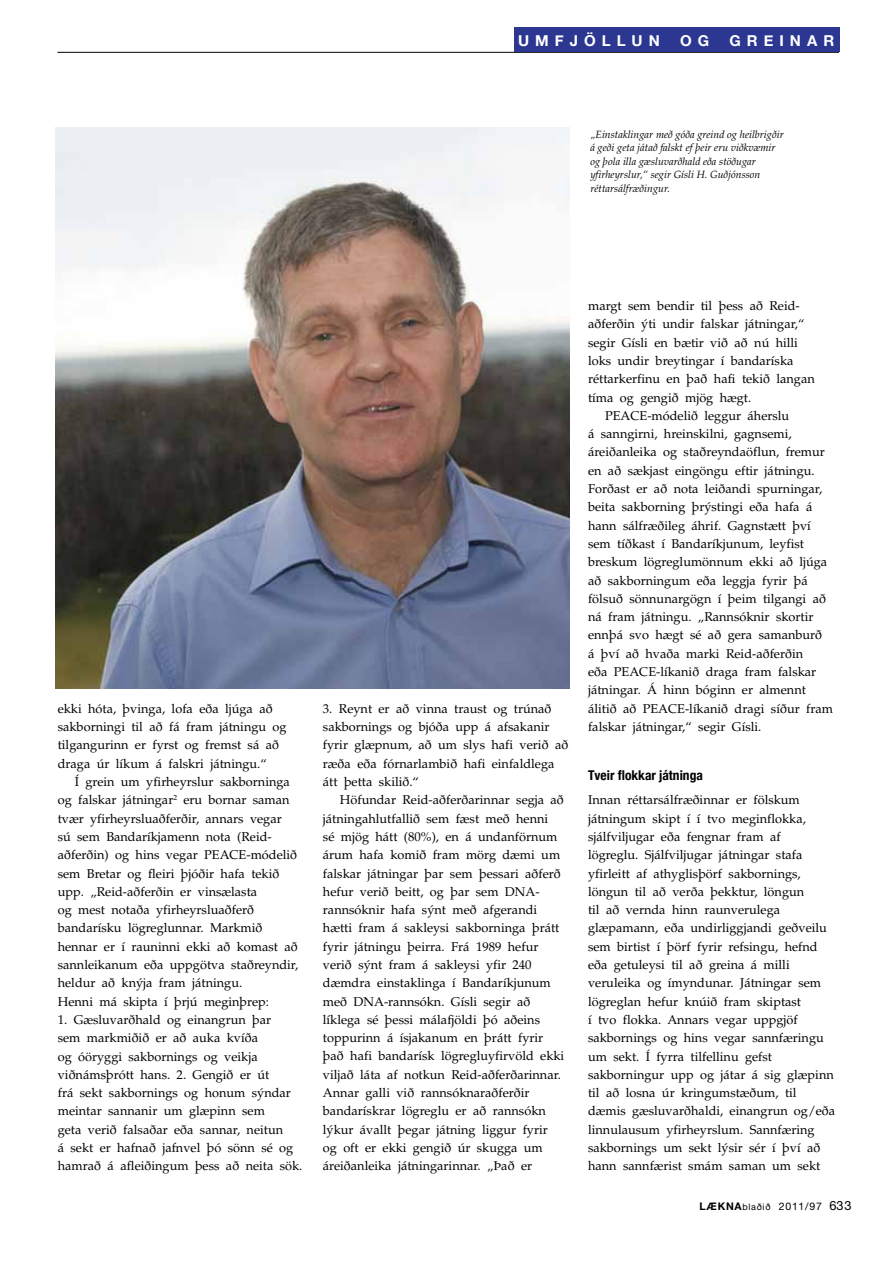
<style>
.page{position:relative;width:893px;height:1263px;background:#fff}
.page>*{position:absolute;margin:0;border:0;box-sizing:border-box;transform-origin:0 0}
.t1{font:700 15px "Helvetica Neue";letter-spacing:.4em;color:#fff}
.t2{font:700 condensed 13.5px "Helvetica Neue";color:#000}
.t3{font:12.75px/18.3px "Palatino";color:#000}
.t4{font:italic 10.5px/13.5px "Palatino";color:#000}
.t5{font:10.5px "Helvetica Neue";letter-spacing:.075em;color:#000}
.t6{font:700 10.5px "Helvetica Neue";color:#000}
.s1{font-size:9px}
.s2{font-size:12.75px}
</style>
<div class="page">
<img style="left:56px;top:128px;width:513px;height:560px">
<hr style="left:57px;top:52px;width:782px;height:1px;background:#000">
<div style="left:514px;top:27px;width:325px;height:25px;background:#2c3791"></div>
<p class="t1" style="left:518px;top:31px;width:141px">UMFJÖLL UN</p>
<p class="t1" style="left:680px;top:31px;width:31px">O G</p>
<p class="t1" style="left:730px;top:31px;width:64px">GREINA</p>
<p class="t1" style="left:823px;top:31px;width:12px">R</p>
<p class="t4" style="left:590px;top:128px;width:195px">„Einstaklingar með góða greind og heilbrigðir á geði geta játað falskt ef þeir eru viðkvæmir og þola illa gæsluvarðhald eða stöðugar yfirheyrslur,“ segir Gísli H. Guðjónsson réttarsálfræðingur.</p>
<p class="t3" style="left:58px;top:700px;width:230px">ekki hóta, þvinga, lofa eða ljúga að sakborningi til að fá fram játningu og tilgangurinn er fyrst og fremst sá að draga úr líkum á falskri játningu.“</p>
<p class="t3" style="left:58px;top:773px;width:242px;text-indent:17px">Í grein um yfirheyrslur sakborninga og falskar játningar<sup>2</sup> eru bornar saman tvær yfirheyrsluaðferðir, annars vegar<br>sú sem Bandaríkjamenn nota (Reid&shy;aðferðin) og hins vegar PEACE-módelið sem Bretar og fleiri þjóðir hafa tekið upp. „Reid-aðferðin er vinsælasta<br>og mest notaða yfirheyrsluaðferð bandarísku lögreglunnar. Markmið hennar er í rauninni ekki að komast að sannleikanum eða uppgötva staðreyndir, heldur að knýja fram játningu.<br>Henni má skipta í þrjú meginþrep:</p>
<p class="t3" style="left:58px;top:1011px;width:246px">1. Gæsluvarðhald og einangrun þar<br>sem markmiðið er að auka kvíða<br>og óöryggi sakbornings og veikja viðnámsþrótt hans. 2. Gengið er út<br>frá sekt sakbornings og honum sýndar meintar sannanir um glæpinn sem<br>geta verið falsaðar eða sannar, neitun<br>á sekt er hafnað jafnvel þó sönn sé og hamrað á afleiðingum þess að neita sök.</p>
<p class="t3" style="left:323px;top:699px;width:247px">3. Reynt er að vinna traust og trúnað sakbornings og bjóða upp á afsakanir fyrir glæpnum, að um slys hafi verið að ræða eða fórnarlambið hafi einfaldlega átt þetta skilið.“</p>
<p class="t3" style="left:323px;top:791px;width:243px;text-indent:17px">Höfundar Reid-aðferðarinnar segja að játningahlutfallið sem fæst með henni<br>sé mjög hátt (80%), en á undanförnum árum hafa komið fram mörg dæmi um falskar játningar þar sem þessari aðferð hefur verið beitt, og þar sem DNA&shy;rannsóknir hafa sýnt með afgerandi hætti fram á sakleysi sakborninga þrátt fyrir játningu þeirra. Frá 1989 hefur verið sýnt fram á sakleysi yfir 240 dæmdra einstaklinga í Bandaríkjunum með DNA-rannsókn. Gísli segir að líklega sé þessi málafjöldi þó aðeins toppurinn á ísjakanum en þrátt fyrir það hafi bandarísk lögregluyfirvöld ekki viljað láta af notkun Reid-aðferðarinnar.<br>Annar galli við rannsóknaraðferðir bandarískrar lögreglu er að rannsókn lýkur ávallt þegar játning liggur fyrir og oft er ekki gengið úr skugga um áreiðanleika játningarinnar. „Það er</p>
<p class="t3" style="left:588px;top:297px;width:213px">margt sem bendir til þess að Reid-</p>
<p class="t3" style="left:588px;top:315px;width:218px">aðferðin ýti undir falskar játningar,“</p>
<p class="t3" style="left:588px;top:333px;width:211px">segir Gísli en bætir við að nú hilli</p>
<p class="t3" style="left:588px;top:352px;width:207px">loks undir breytingar í bandaríska</p>
<p class="t3" style="left:588px;top:370px;width:228px">réttarkerfinu en það hafi tekið langan</p>
<p class="t3" style="left:588px;top:388px;width:165px">tíma og gengið mjög hægt.</p>
<p class="t3" style="left:605px;top:407px;width:186px">PEACE-módelið leggur áherslu</p>
<p class="t3" style="left:588px;top:425px;width:205px">á sanngirni, hreinskilni, gagnsemi,</p>
<p class="t3" style="left:588px;top:443px;width:238px">áreiðanleika og staðreyndaöflun, fremur</p>
<p class="t3" style="left:588px;top:461px;width:228px">en að sækjast eingöngu eftir játningu.</p>
<p class="t3" style="left:588px;top:480px;width:236px">Forðast er að nota leiðandi spurningar,</p>
<p class="t3" style="left:588px;top:498px;width:226px">beita sakborning þrýstingi eða hafa á</p>
<p class="t3" style="left:588px;top:516px;width:224px">hann sálfræðileg áhrif. Gagnstætt því</p>
<p class="t3" style="left:588px;top:535px;width:217px">sem tíðkast í Bandaríkjunum, leyfist</p>
<p class="t3" style="left:588px;top:553px;width:241px">breskum lögreglumönnum ekki að ljúga</p>
<p class="t3" style="left:588px;top:571px;width:221px">að sakborningum eða leggja fyrir þá</p>
<p class="t3" style="left:588px;top:590px;width:239px">fölsuð sönnunargögn í þeim tilgangi að</p>
<p class="t3" style="left:588px;top:608px;width:227px">ná fram játningu. „Rannsóknir skortir</p>
<p class="t3" style="left:588px;top:626px;width:236px">ennþá svo hægt sé að gera samanburð</p>
<p class="t3" style="left:588px;top:644px;width:217px">á því að hvaða marki Reid-aðferðin</p>
<p class="t3" style="left:588px;top:663px;width:230px">eða PEACE-líkanið draga fram falskar</p>
<p class="t3" style="left:588px;top:681px;width:219px">játningar. Á hinn bóginn er almennt</p>
<p class="t3" style="left:588px;top:699px;width:246px">álitið að PEACE-líkanið dragi síður fram</p>
<p class="t3" style="left:588px;top:718px;width:175px">falskar játningar,“ segir Gísli.</p>
<p class="t2" style="left:588px;top:767px;width:116px">Tveir flokkar játninga</p>
<p class="t3" style="left:588px;top:791px;width:249px">Innan réttarsálfræðinnar er fölskum játningum skipt í í tvo meginflokka, sjálfviljugar eða fengnar fram af<br>lögreglu. Sjálfviljugar játningar stafa yfirleitt af athyglisþörf sakbornings, löngun til að verða þekktur, löngun<br>til að vernda hinn raunverulega glæpamann, eða undirliggjandi geðveilu sem birtist í þörf fyrir refsingu, hefnd eða getuleysi til að greina á milli veruleika og ímyndunar. Játningar sem lögreglan hefur knúið fram skiptast<br>í tvo flokka. Annars vegar uppgjöf sakbornings og hins vegar sannfæringu um sekt. Í fyrra tilfellinu gefst sakborningur upp og játar á sig glæpinn til að losna úr kringumstæðum, til dæmis gæsluvarðhaldi, einangrun og/eða linnulausum yfirheyrslum. Sannfæring sakbornings um sekt lýsir sér í því að hann sannfærist smám saman um sekt</p>
<p class="t6" style="left:700px;top:1199px;width:10px">LÆKNA</p>
<p class="t5" style="left:743px;top:1199px;width:111px"><span class="s1">blaðið</span> 2011/97 <span class="s2">633</span></p>
</div>
